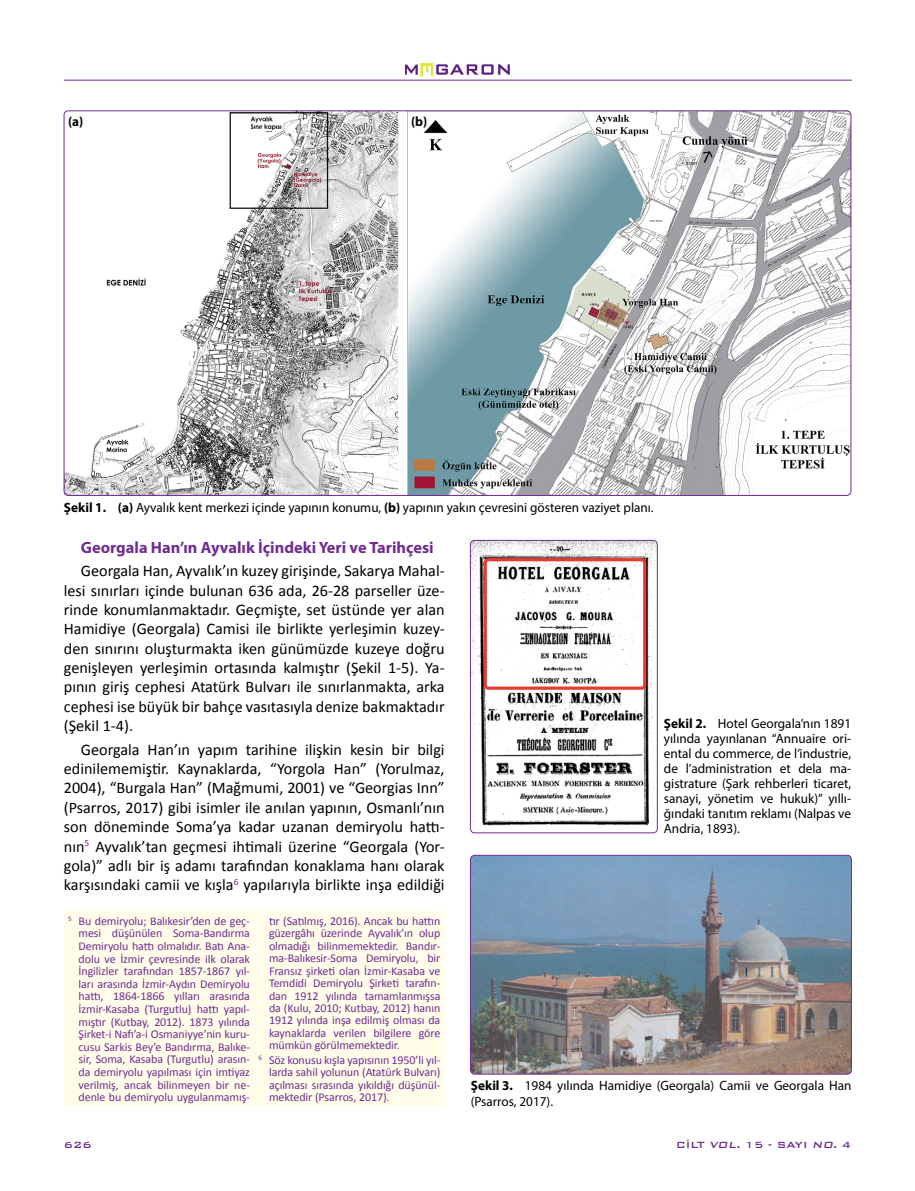
<style>
.page{position:relative;width:915px;height:1191px;background:#fff}
.page>*{position:absolute;margin:0;border:0;box-sizing:border-box;transform-origin:0 0}
.t1{font:700 16.35px "Myriad Pro";color:#6f2c91}
.t2{font:16.2px/19.4px "Calibri";color:#000;text-align:justify}
.t3{font:13.5px/15px "Myriad Pro";color:#000;text-align:justify}
.t4{font:700 13.5px "Myriad Pro";color:#000}
.t5{font:12px/12.6px "Calibri";letter-spacing:-.01em;color:#6f2c91;text-align:justify}
.t6{font:500 12px "Bank Gothic BT";color:#6f2c91}
.s1{font-weight:700}
.s2{font-style:italic}
</style>
<div class="page">
<div style="left:64px;top:911px;width:190px;height:194px;background:#fffde9"></div>
<div style="left:254px;top:911px;width:190px;height:194px;background:#fffde9"></div>
<img style="left:64px;top:111px;width:334px;height:384px">
<img style="left:407px;top:111px;width:443px;height:384px">
<img style="left:470px;top:540px;width:187px;height:293px">
<div style="left:470px;top:540px;width:187px;height:293px;border:1px solid #6f2c91;border-radius:4px"></div>
<img style="left:470px;top:855px;width:381px;height:219px">
<div style="left:470px;top:855px;width:381px;height:219px;border:1px solid #6f2c91;border-radius:4px"></div>
<img style="left:405px;top:64px;width:104px;height:16px">
<hr style="left:64px;top:80px;width:787px;height:1px;background:#6f2c91">
<p class="t4" style="left:68px;top:113px;width:17px">(a)</p>
<p class="t4" style="left:411px;top:113px;width:18px">(b)</p>
<p class="t3" style="left:64px;top:499px;width:591px"><span class="s1">Şekil 1. (a)</span> Ayvalık kent merkezi içinde yapının konumu, <span class="s1">(b)</span> yapının yakın çevresini gösteren vaziyet planı.</p>
<h1 class="t1" style="left:81px;top:536px;width:354px">Georgala Han’ın Ayvalık İçindeki Yeri ve Tarihçesi</h1>
<p class="t2" style="left:64px;top:560px;width:382px;text-indent:17px">Georgala Han, Ayvalık’ın kuzey girişinde, Sakarya Mahal&shy;lesi sınırları içinde bulunan 636 ada, 26-28 parseller üze&shy;rinde konumlanmaktadır. Geçmişte, set üstünde yer alan Hamidiye (Georgala) Camisi ile birlikte yerleşimin kuzey&shy;den sınırını oluşturmakta iken günümüzde kuzeye doğru genişleyen yerleşimin ortasında kalmıştır (Şekil 1-5). Ya&shy;pının giriş cephesi Atatürk Bulvarı ile sınırlanmakta, arka cephesi ise büyük bir bahçe vasıtasıyla denize bakmaktadır (Şekil 1-4).</p>
<p class="t2" style="left:64px;top:739px;width:382px;text-indent:17px">Georgala Han’ın yapım tarihine ilişkin kesin bir bilgi edinilememiştir. Kaynaklarda, “Yorgola Han” (Yorulmaz, 2004), “Burgala Han” (Mağmumi, 2001) ve “Georgias Inn” (Psarros, 2017) gibi isimler ile anılan yapının, Osmanlı’nın son döneminde Soma’ya kadar uzanan demiryolu hattı&shy;nın<sup>5</sup> Ayvalık’tan geçmesi ihtimali üzerine “Georgala (Yor&shy;gola)” adlı bir iş adamı tarafından konaklama hanı olarak karşısındaki camii ve kışla<sup>6</sup> yapılarıyla birlikte inşa edildiği</p>
<p class="t5" style="left:79px;top:914px;width:173px;text-indent:-10px"><sup>5</sup> Bu demiryolu; Balıkesir’den de geç&shy;mesi düşünülen Soma-Bandırma Demiryolu hattı olmalıdır. Batı Ana&shy;dolu ve İzmir çevresinde ilk olarak İngilizler tarafından 1857-1867 yıl&shy;ları arasında İzmir-Aydın Demiryolu hattı, 1864-1866 yılları arasında İzmir-Kasaba (Turgutlu) hattı yapıl&shy;mıştır (Kutbay, 2012). 1873 yılında Şirket-i Nafı’a-i Osmaniyye’nin kuru&shy;cusu Sarkis Bey’e Bandırma, Balıke&shy;sir, Soma, Kasaba (Turgutlu) arasın&shy;da demiryolu yapılması için imtiyaz verilmiş, ancak bilinmeyen bir ne&shy;denle bu demiryolu uygulanmamış-</p>
<p class="t5" style="left:269px;top:914px;width:173px">tır (Satılmış, 2016). Ancak bu hattın güzergâhı üzerinde Ayvalık’ın olup olmadığı bilinmemektedir. Bandır&shy;ma-Balıkesir-Soma Demiryolu, bir Fransız şirketi olan İzmir-Kasaba ve Temdidi Demiryolu Şirketi tarafın&shy;dan 1912 yılında tamamlanmışsa da (Kulu, 2010; Kutbay, 2012) hanın 1912 yılında inşa edilmiş olması da kaynaklarda verilen bilgilere göre mümkün görülmemektedir.</p>
<p class="t5" style="left:269px;top:1053px;width:173px;text-indent:-10px"><sup>6</sup> Söz konusu kışla yapısının 1950’li yıl&shy;larda sahil yolunun (Atatürk Bulvarı) açılması sırasında yıkıldığı düşünül&shy;mektedir (Psarros, 2017).</p>
<p class="t3" style="left:663px;top:715px;width:189px"><span class="s1">Şekil 2.</span> Hotel Georgala’nın 1891 yılında yayınlanan “Annuaire ori&shy;ental du commerce, de l’industrie, de l’administration et dela ma&shy;gistrature (Şark rehberleri ticaret, sanayi, yönetim ve hukuk)” yıllı&shy;ğındaki tanıtım reklamı (Nalpas ve Andria, 1893).</p>
<p class="t3" style="left:470px;top:1078px;width:382px"><span class="s1">Şekil 3.</span> 1984 yılında Hamidiye (Georgala) Camii ve Georgala Han (Psarros, 2017).</p>
<p class="t6" style="left:64px;top:1138px;width:29px">626</p>
<p class="t6" style="left:676px;top:1138px;width:176px">CİLT <span class="s2">VOL.</span> 15 - SAYI <span class="s2">NO.</span> 4</p>
</div>
